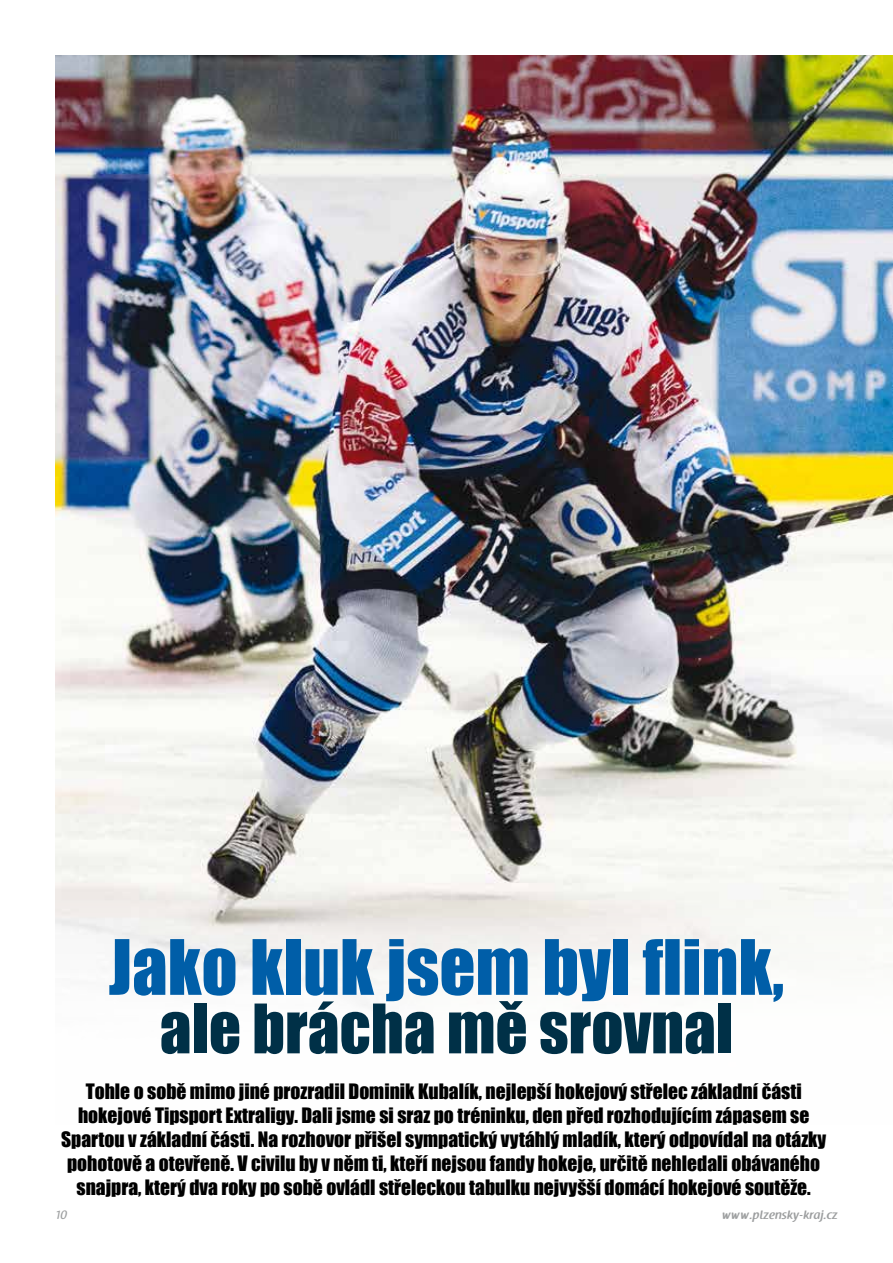
<style>
.page{position:relative;width:893px;height:1263px;background:#fff}
.page>*{position:absolute;margin:0;border:0;box-sizing:border-box;transform-origin:0 0}
.t1{font:70.5px "Impact";color:#005ea8}
.t2{font:63px "Impact";color:#003047}
.t3{font:19.5px/24px "Impact";color:#000;text-align:center}
.t4{font:600 12px "Raspoutine";letter-spacing:.025em;color:#9c9e9f}
.t5{font:12px "Raspoutine Classic";color:#9c9e9f}
</style>
<div class="page">
<img style="left:55px;top:55px;width:838px;height:953px">
<h1 class="t1" style="left:109px;top:912px;width:677px">Jako kluk jsem byl flink,</h1>
<h2 class="t2" style="left:160px;top:980px;width:575px">ale brácha mě srovnal</h2>
<p class="t3" style="left:61px;top:1078px;width:767px">Tohle o sobě mimo jiné prozradil Dominik Kubalík, nejlepší hokejový střelec základní části hokejové Tipsport Extraligy. Dali jsme si sraz po tréninku, den před rozhodujícím zápasem se Spartou v základní části. Na rozhovor přišel sympatický vytáhlý mladík, který odpovídal na otázky pohotově a otevřeně. V civilu by v něm ti, kteří nejsou fandy hokeje, určitě nehledali obávaného snajpra, který dva roky po sobě ovládl střeleckou tabulku nejvyšší domácí hokejové soutěže.</p>
<p class="t5" style="left:56px;top:1208px;width:13px">10</p>
<p class="t4" style="left:722px;top:1208px;width:117px">www.plzensky-kraj.cz</p>
</div>
